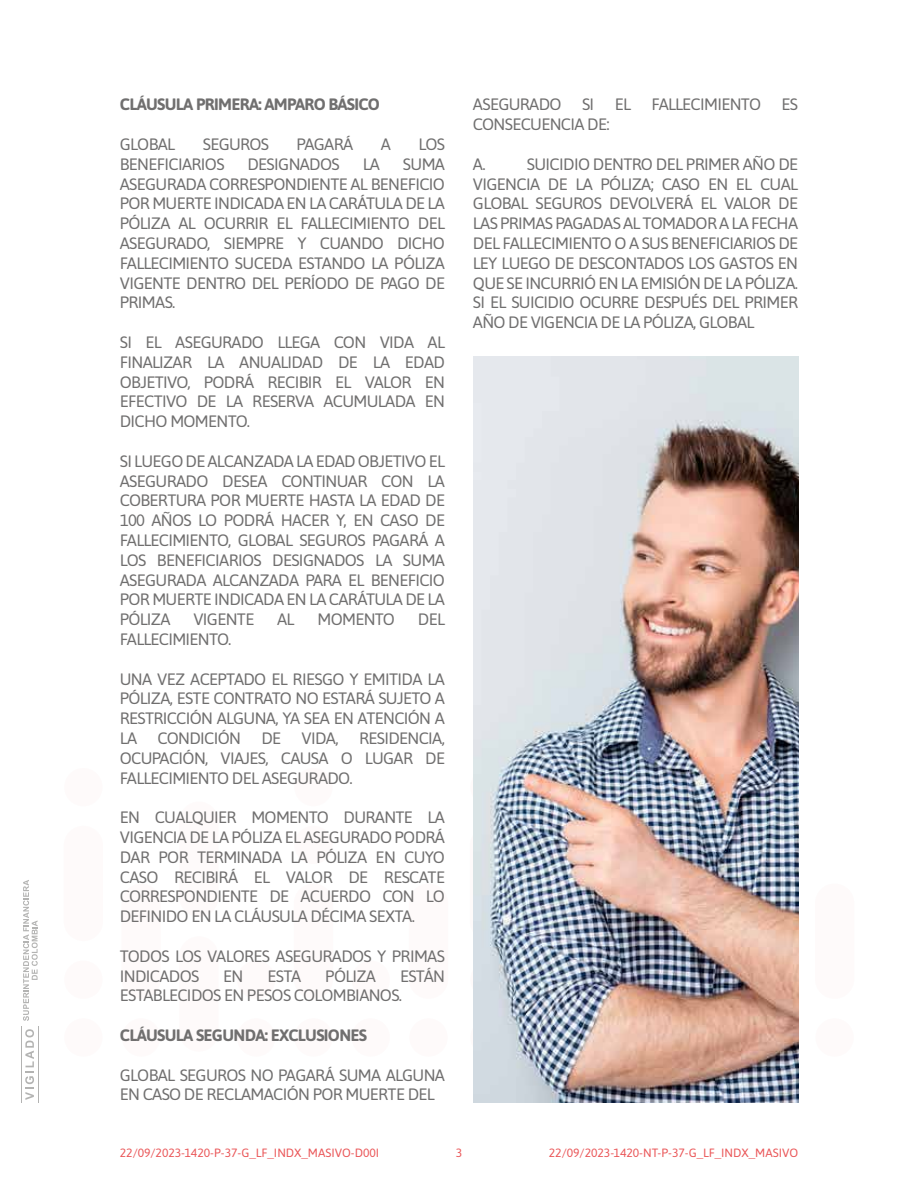
<style>
.page{position:relative;width:918px;height:1188px;background:#fff}
.page>*{position:absolute;margin:0;border:0;box-sizing:border-box;transform-origin:0 0}
.t1{font:16.5px/19.8px "Asap";letter-spacing:-.04em;color:#706f6f;text-align:justify}
.t2{font:700 16.5px "Asap";letter-spacing:-.04em;color:#706f6f}
.t3{font:12px "Asap";color:#ea5658}
</style>
<div class="page">
<div style="left:237px;top:1018px;width:38px;height:39px;background:#fefafa;border-radius:50%"></div>
<div style="left:237px;top:960px;width:38px;height:39px;background:#fefafa;border-radius:50%"></div>
<div style="left:64px;top:1018px;width:39px;height:39px;background:#fefafa;border-radius:50%"></div>
<div style="left:64px;top:960px;width:39px;height:39px;background:#fefafa;border-radius:50%"></div>
<div style="left:64px;top:768px;width:39px;height:38px;background:#fefafa;border-radius:50%"></div>
<div style="left:64px;top:826px;width:39px;height:115px;background:#fefafa;border-radius:20px"></div>
<div style="left:122px;top:1018px;width:38px;height:39px;background:#fefafa;border-radius:50%"></div>
<div style="left:121px;top:883px;width:40px;height:116px;background:#fefafa;border-radius:20px"></div>
<div style="left:179px;top:936px;width:40px;height:116px;background:#fefafa;border-radius:20px"></div>
<div style="left:179px;top:801px;width:40px;height:116px;background:#fefafa;border-radius:20px"></div>
<div style="left:409px;top:1018px;width:39px;height:39px;background:#fefafa;border-radius:50%"></div>
<div style="left:409px;top:883px;width:39px;height:116px;background:#fefafa;border-radius:20px"></div>
<div style="left:351px;top:1018px;width:39px;height:39px;background:#fefafa;border-radius:50%"></div>
<div style="left:351px;top:960px;width:39px;height:39px;background:#fefafa;border-radius:50%"></div>
<div style="left:294px;top:826px;width:39px;height:38px;background:#fefafa;border-radius:50%"></div>
<div style="left:294px;top:768px;width:39px;height:38px;background:#fefafa;border-radius:50%"></div>
<div style="left:294px;top:883px;width:39px;height:116px;background:#fefafa;border-radius:20px"></div>
<div style="left:294px;top:1018px;width:39px;height:39px;background:#fefafa;border-radius:50%"></div>
<div style="left:470px;top:1018px;width:39px;height:39px;background:#fefafa;border-radius:50%"></div>
<div style="left:470px;top:960px;width:39px;height:39px;background:#fefafa;border-radius:50%"></div>
<div style="left:470px;top:768px;width:39px;height:38px;background:#fefafa;border-radius:50%"></div>
<div style="left:470px;top:826px;width:39px;height:115px;background:#fefafa;border-radius:20px"></div>
<div style="left:815px;top:1018px;width:39px;height:39px;background:#fefafa;border-radius:50%"></div>
<div style="left:815px;top:883px;width:39px;height:116px;background:#fefafa;border-radius:20px"></div>
<hr style="left:21px;top:1026px;width:1px;height:76px;background:#b3b3b2">
<hr style="left:39px;top:1026px;width:1px;height:76px;background:#b3b3b2">
<svg style="left:23px;top:880px;width:15px;height:141px"></svg>
<svg style="left:25px;top:1029px;width:9px;height:71px"></svg>
<img style="left:473px;top:357px;width:325px;height:745px">
<p class="t2" style="left:120px;top:93px;width:262px">CLÁUSULA PRIMERA: AMPARO BÁSICO</p>
<p class="t1" style="left:120px;top:134px;width:57px">GLOBAL</p>
<p class="t1" style="left:203px;top:134px;width:68px">SEGUROS</p>
<p class="t1" style="left:297px;top:134px;width:58px">PAGARÁ</p>
<p class="t1" style="left:381px;top:134px;width:12px">A</p>
<p class="t1" style="left:418px;top:134px;width:28px">LOS</p>
<p class="t1" style="left:120px;top:153px;width:106px">BENEFICIARIOS</p>
<p class="t1" style="left:247px;top:153px;width:94px">DESIGNADOS</p>
<p class="t1" style="left:363px;top:153px;width:19px">LA</p>
<p class="t1" style="left:120px;top:153px;width:327px;text-indent:283px">SUMA ASEGURADA CORRESPONDIENTE AL BENEFICIO POR MUERTE INDICADA EN LA CARÁTULA DE LA PÓLIZA AL OCURRIR EL FALLECIMIENTO DEL ASEGURADO, SIEMPRE Y CUANDO DICHO FALLECIMIENTO SUCEDA ESTANDO LA PÓLIZA VIGENTE DENTRO DEL PERÍODO DE PAGO DE PRIMAS.</p>
<p class="t1" style="left:120px;top:332px;width:327px">SI EL ASEGURADO LLEGA CON VIDA AL FINALIZAR LA ANUALIDAD DE LA EDAD OBJETIVO, PODRÁ RECIBIR EL VALOR EN EFECTIVO DE LA RESERVA ACUMULADA EN DICHO MOMENTO.</p>
<p class="t1" style="left:120px;top:450px;width:327px">SI LUEGO DE ALCANZADA LA EDAD OBJETIVO EL ASEGURADO DESEA CONTINUAR CON LA COBERTURA POR MUERTE HASTA LA EDAD DE 100 AÑOS LO PODRÁ HACER Y, EN CASO DE FALLECIMIENTO, GLOBAL SEGUROS PAGARÁ A LOS BENEFICIARIOS DESIGNADOS LA SUMA ASEGURADA ALCANZADA PARA EL BENEFICIO POR MUERTE INDICADA EN LA CARÁTULA DE LA PÓLIZA</p>
<p class="t1" style="left:193px;top:609px;width:62px">VIGENTE</p>
<p class="t1" style="left:277px;top:609px;width:19px">AL</p>
<p class="t1" style="left:317px;top:609px;width:79px">MOMENTO</p>
<p class="t1" style="left:418px;top:609px;width:29px">DEL</p>
<p class="t1" style="left:120px;top:629px;width:113px">FALLECIMIENTO.</p>
<p class="t1" style="left:120px;top:668px;width:327px">UNA VEZ ACEPTADO EL RIESGO Y EMITIDA LA PÓLIZA, ESTE CONTRATO NO ESTARÁ SUJETO A RESTRICCIÓN ALGUNA, YA SEA EN ATENCIÓN A LA CONDICIÓN DE VIDA, RESIDENCIA, OCUPACIÓN, VIAJES, CAUSA O LUGAR DE FALLECIMIENTO DEL ASEGURADO.</p>
<p class="t1" style="left:120px;top:807px;width:327px">EN CUALQUIER MOMENTO DURANTE LA VIGENCIA DE LA PÓLIZA EL ASEGURADO PODRÁ DAR POR TERMINADA LA PÓLIZA EN CUYO CASO RECIBIRÁ EL VALOR DE RESCATE CORRESPONDIENTE DE ACUERDO CON LO DEFINIDO EN LA CLÁUSULA DÉCIMA SEXTA.</p>
<p class="t1" style="left:120px;top:945px;width:327px">TODOS LOS VALORES ASEGURADOS Y PRIMAS<br>INDICADOS</p>
<p class="t1" style="left:120px;top:965px;width:327px;text-indent:280px">ESTÁN<br>ESTABLECIDOS EN PESOS COLOMBIANOS.</p>
<p class="t2" style="left:120px;top:1024px;width:249px">CLÁUSULA SEGUNDA: EXCLUSIONES</p>
<p class="t1" style="left:120px;top:1064px;width:327px">GLOBAL SEGUROS NO PAGARÁ SUMA ALGUNA<br>EN CASO DE RECLAMACIÓN POR MUERTE DEL</p>
<p class="t1" style="left:223px;top:965px;width:22px">EN</p>
<p class="t1" style="left:267px;top:965px;width:35px">ESTA</p>
<p class="t1" style="left:325px;top:965px;width:52px">PÓLIZA</p>
<p class="t1" style="left:473px;top:94px;width:327px">ASEGURADO SI EL FALLECIMIENTO ES<br>CONSECUENCIA DE:</p>
<p class="t1" style="left:473px;top:153px;width:14px">A.</p>
<p class="t1" style="left:473px;top:153px;width:327px;text-indent:54px">SUICIDIO DENTRO DEL PRIMER AÑO DE VIGENCIA DE LA PÓLIZA; CASO EN EL CUAL GLOBAL SEGUROS DEVOLVERÁ EL VALOR DE LAS PRIMAS PAGADAS AL TOMADOR A LA FECHA DEL FALLECIMIENTO O A SUS BENEFICIARIOS DE LEY LUEGO DE DESCONTADOS LOS GASTOS EN QUE SE INCURRIÓ EN LA EMISIÓN DE LA PÓLIZA.<br>SI EL SUICIDIO OCURRE DESPUÉS DEL PRIMER AÑO DE VIGENCIA DE LA PÓLIZA, GLOBAL</p>
<p class="t3" style="left:120px;top:1144px;width:261px">22/09/2023-1420-P-37-G_LF_INDX_MASIVO-D00I</p>
<p class="t3" style="left:456px;top:1144px;width:8px">3</p>
<p class="t3" style="left:549px;top:1144px;width:251px">22/09/2023-1420-NT-P-37-G_LF_INDX_MASIVO</p>
</div>
